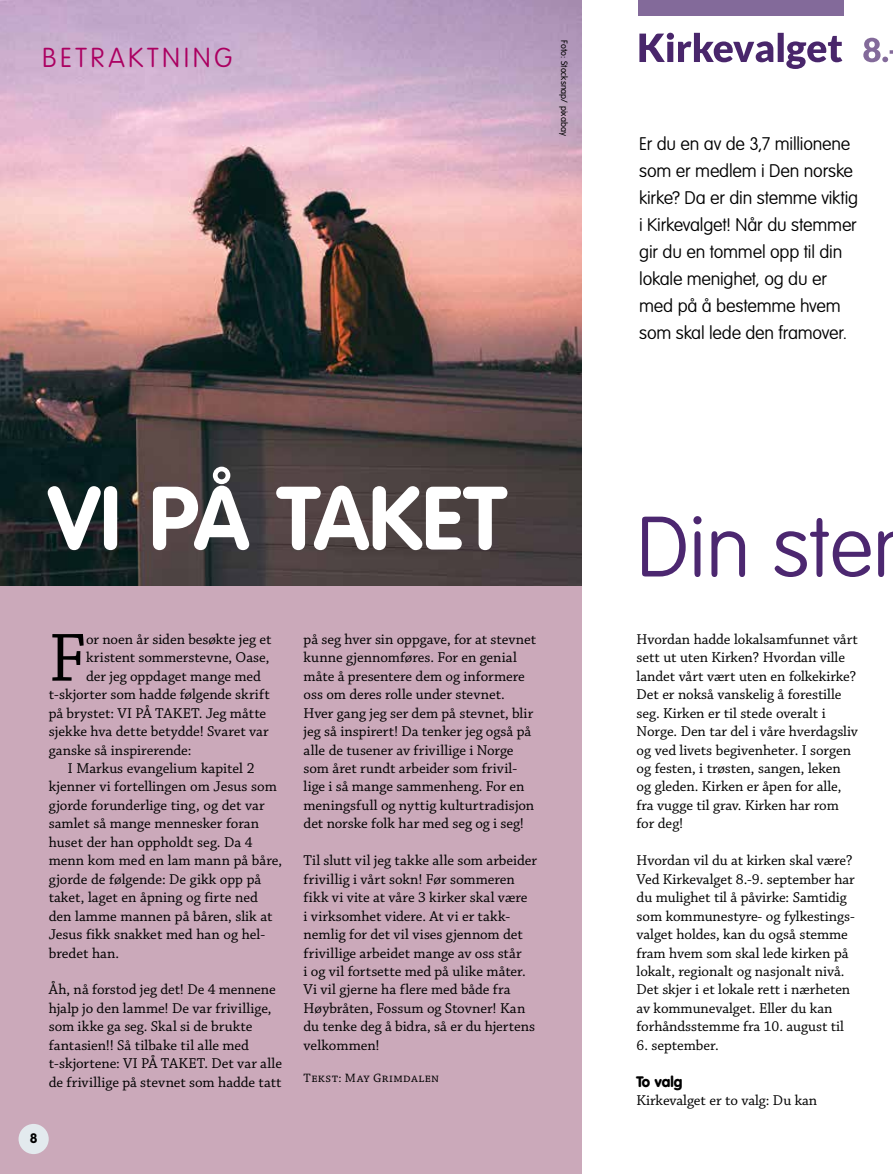
<style>
.page{position:relative;width:893px;height:1174px;background:#fff}
.page>*{position:absolute;margin:0;border:0;box-sizing:border-box;transform-origin:0 0}
.t1{font:700 88.35px "VAG Rounded";letter-spacing:-.005em;color:#fff}
.t2{font:100 84px "VAG Rounded";color:#4c2770}
.t3{font:71.7px "Chaparral Pro";color:#000}
.t4{font:100 27px "VAG Rounded";letter-spacing:.13em;color:#ab0061}
.t5{font:100 18px/27px "VAG Rounded";letter-spacing:-.01em;color:#000}
.t6{font:15px/18.5px "Chaparral Pro";letter-spacing:-.005em;color:#000}
.t7{font:900 15px "VAG Rounded";color:#000}
.t8{font:700 13.5px "VAG Rounded";color:#000}
.t9{font:12.75px "Chaparral Pro";letter-spacing:.03em;color:#000}
.t10{font:300 9px "VAG Rounded";color:#000}
</style>
<div class="page">
<div style="left:638px;top:0;width:206px;height:15px;background:#836a9a"></div>
<svg style="left:639px;top:33px;width:203px;height:36px"></svg>
<svg style="left:863px;top:38px;width:30px;height:25px"></svg>
<img style="left:0;top:0;width:581px;height:586px">
<div style="left:0;top:586px;width:581px;height:588px;background:#cba9ba"></div>
<div style="left:19px;top:1123px;width:30px;height:31px;background:#e3eaee;border-radius:50%"></div>
<h3 class="t4" style="left:42px;top:42px;width:192px">BETRAKTNING</h3>
<p class="t10" style="left:570px;top:40px;width:97px;rotate:90deg">Foto: Stocksnap/ pixabay</p>
<h1 class="t1" style="left:48px;top:466px;width:460px">VI PÅ TAKET</h1>
<h3 class="t3" style="left:49px;top:618px;width:40px">F</h3>
<p class="t6" style="left:86px;top:630px;width:187px">or noen år siden besøkte jeg et</p>
<p class="t6" style="left:86px;top:649px;width:185px">kristent sommerstevne, Oase,</p>
<p class="t6" style="left:86px;top:667px;width:176px">der jeg oppdaget mange med</p>
<p class="t6" style="left:49px;top:686px;width:222px">t-skjorter som hadde følgende skrift</p>
<p class="t6" style="left:49px;top:704px;width:219px">på brystet: VI PÅ TAKET. Jeg måtte</p>
<p class="t6" style="left:49px;top:722px;width:222px">sjekke hva dette betydde! Svaret var</p>
<p class="t6" style="left:49px;top:741px;width:144px">ganske så inspirerende:</p>
<p class="t6" style="left:68px;top:759px;width:188px">I Markus evangelium kapitel 2</p>
<p class="t6" style="left:49px;top:778px;width:230px">kjenner vi fortellingen om Jesus som</p>
<p class="t6" style="left:49px;top:796px;width:217px">gjorde forunderlige ting, og det var</p>
<p class="t6" style="left:49px;top:815px;width:212px">samlet så mange mennesker foran</p>
<p class="t6" style="left:49px;top:833px;width:205px">huset der han oppholdt seg. Da 4</p>
<p class="t6" style="left:49px;top:852px;width:235px">menn kom med en lam mann på båre,</p>
<p class="t6" style="left:49px;top:870px;width:214px">gjorde de følgende: De gikk opp på</p>
<p class="t6" style="left:49px;top:888px;width:211px">taket, laget en åpning og firte ned</p>
<p class="t6" style="left:49px;top:907px;width:225px">den lamme mannen på båren, slik at</p>
<p class="t6" style="left:49px;top:925px;width:218px">Jesus fikk snakket med han og hel-</p>
<p class="t6" style="left:49px;top:944px;width:72px">bredet han.</p>
<p class="t6" style="left:49px;top:981px;width:235px">Åh, nå forstod jeg det! De 4 mennene hjalp jo den lamme! De var frivillige, som ikke ga seg. Skal si de brukte fantasien!! Så tilbake til alle med t-skjortene: VI PÅ TAKET. Det var alle de frivillige på stevnet som hadde tatt</p>
<p class="t8" style="left:30px;top:1130px;width:9px">8</p>
<p class="t6" style="left:304px;top:630px;width:234px">på seg hver sin oppgave, for at stevnet kunne gjennomføres. For en genial måte å presentere dem og informere oss om deres rolle under stevnet.<br>Hver gang jeg ser dem på stevnet, blir jeg så inspirert! Da tenker jeg også på alle de tusener av frivillige i Norge som året rundt arbeider som frivil&shy;lige i så mange sammenheng. For en meningsfull og nyttig kulturtradisjon det norske folk har med seg og i seg!</p>
<p class="t6" style="left:304px;top:852px;width:235px">Til slutt vil jeg takke alle som arbeider frivillig i vårt sokn! Før sommeren fikk vi vite at våre 3 kirker skal være<br>i virksomhet videre. At vi er takk&shy;nemlig for det vil vises gjennom det frivillige arbeidet mange av oss står<br>i og vil fortsette med på ulike måter.<br>Vi vil gjerne ha flere med både fra Høybråten, Fossum og Stovner! Kan du tenke deg å bidra, så er du hjertens velkommen!</p>
<p class="t9" style="left:304px;top:1070px;width:137px">Tekst: May Grimdalen</p>
<p class="t5" style="left:639px;top:130px;width:220px">Er du en av de 3,7 millionene som er medlem i Den norske kirke? Da er din stemme viktig i Kirkevalget! Når du stemmer gir du en tommel opp til din lokale menighet, og du er med på å bestemme hvem som skal lede den framover.</p>
<h2 class="t2" style="left:637px;top:499px;width:238px">Din ste</h2>
<p class="t6" style="left:637px;top:630px;width:223px">Hvordan hadde lokalsamfunnet vårt sett ut uten Kirken? Hvordan ville landet vårt vært uten en folkekirke?<br>Det er nokså vanskelig å forestille seg. Kirken er til stede overalt i<br>Norge. Den tar del i våre hverdagsliv og ved livets begivenheter. I sorgen og festen, i trøsten, sangen, leken og gleden. Kirken er åpen for alle, fra vugge til grav. Kirken har rom for deg!</p>
<p class="t6" style="left:637px;top:852px;width:220px">Hvordan vil du at kirken skal være?<br>Ved Kirkevalget 8.-9. september har du mulighet til å påvirke: Samtidig som kommunestyre- og fylkestings&shy;valget holdes, kan du også stemme fram hvem som skal lede kirken på lokalt, regionalt og nasjonalt nivå.<br>Det skjer i et lokale rett i nærheten av kommunevalget. Eller du kan forhåndsstemme fra 10. august til</p>
<p class="t6" style="left:637px;top:1036px;width:84px">6. september.</p>
<p class="t7" style="left:637px;top:1072px;width:47px">To valg</p>
<p class="t6" style="left:637px;top:1091px;width:182px">Kirkevalget er to valg: Du kan</p>
</div>
